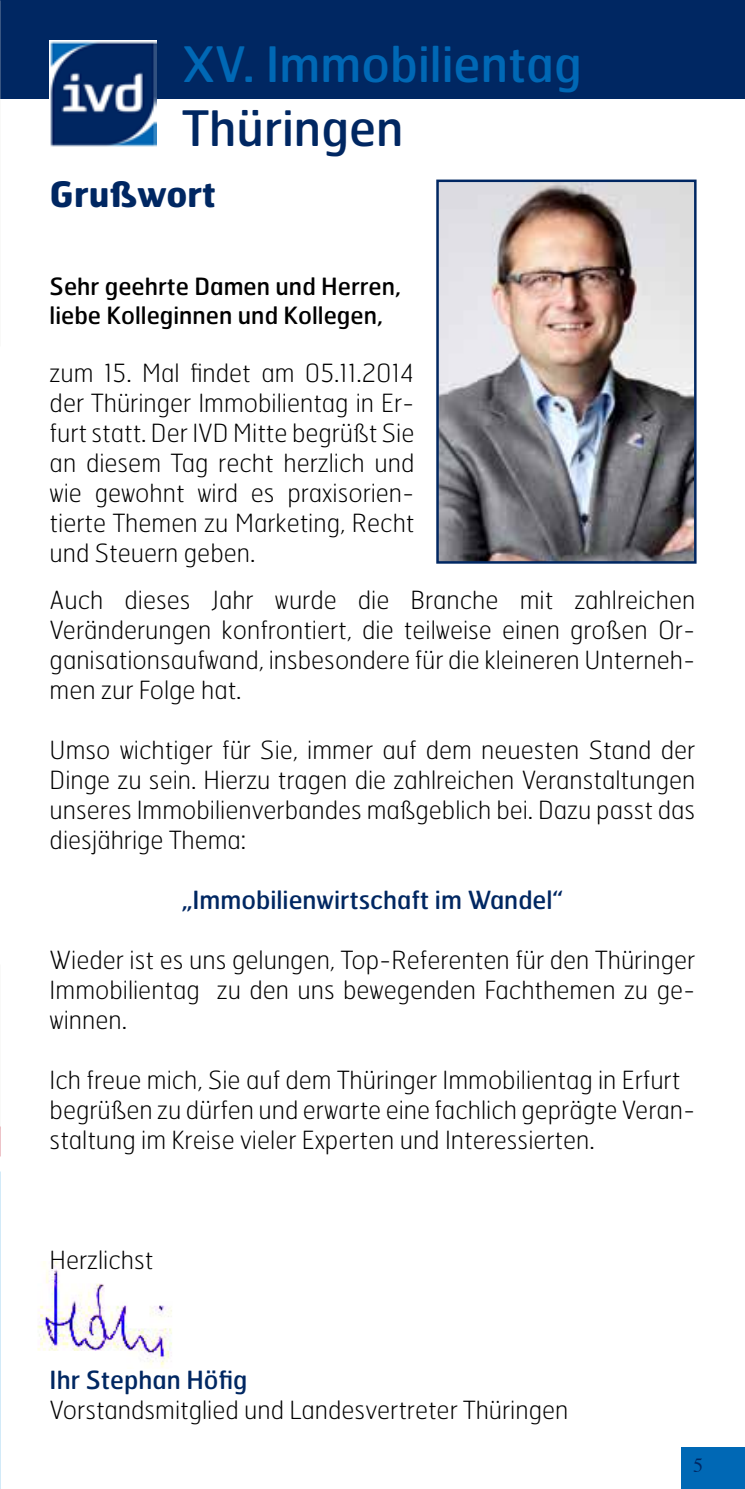
<style>
.page{position:relative;width:745px;height:1489px;background:#fff}
.page>*{position:absolute;margin:0;border:0;box-sizing:border-box;transform-origin:0 0}
.t1{font:48.75px "Hermes";color:#0068b5}
.t2{font:48.75px "Hermes";color:#002762}
.t3{font:700 35px "Hermes";color:#002762}
.t4{font:100 25px/30px "Hermes";color:#000;text-align:justify}
.t5{font:25px "Hermes";color:#002762}
.t6{font:23.75px/28.5px "Hermes";color:#000}
.t7{font:20px "Times";color:#002762}
</style>
<div class="page">
<img style="left:37px;top:1261px;width:135px;height:107px">
<div style="left:680px;top:1446px;width:64px;height:42px;background:#0068b5"></div>
<div style="left:0;top:0;width:744px;height:99px;background:#002762"></div>
<img style="left:50px;top:40px;width:106px;height:107px">
<img style="left:439px;top:182px;width:254px;height:378px">
<div style="left:436px;top:179px;width:260px;height:384px;border:2px solid #002762"></div>
<h1 class="t1" style="left:182px;top:33px;width:401px">XV. Immobilientag</h1>
<h1 class="t2" style="left:182px;top:97px;width:223px">Thüringen</h1>
<h2 class="t3" style="left:50px;top:171px;width:168px">Grußwort</h2>
<p class="t6" style="left:50px;top:271px;width:352px">Sehr geehrte Damen und Herren, liebe Kolleginnen und Kollegen,</p>
<p class="t4" style="left:50px;top:357px;width:366px">zum 15. Mal findet am 05.11.2014 der Thüringer Immobilientag in Er&shy;furt statt. Der IVD Mitte begrüßt Sie an diesem Tag recht herzlich und wie gewohnt wird es praxisorien&shy;tierte Themen zu Marketing, Recht und Steuern geben.</p>
<p class="t4" style="left:50px;top:584px;width:646px">Auch dieses Jahr wurde die Branche mit zahlreichen Veränderungen konfrontiert, die teilweise einen großen Or&shy;ganisationsaufwand, insbesondere für die kleineren Unterneh&shy;men zur Folge hat.</p>
<p class="t4" style="left:50px;top:734px;width:646px">Umso wichtiger für Sie, immer auf dem neuesten Stand der Dinge zu sein. Hierzu tragen die zahlreichen Veranstaltungen unseres Immobilienverbandes maßgeblich bei. Dazu passt das diesjährige Thema:</p>
<p class="t5" style="left:181px;top:884px;width:383px">„Immobilienwirtschaft im Wandel“</p>
<p class="t4" style="left:50px;top:944px;width:646px">Wieder ist es uns gelungen, Top-Referenten für den Thüringer Immobilientag zu den uns bewegenden Fachthemen zu ge&shy;winnen.</p>
<p class="t4" style="left:50px;top:1064px;width:646px;text-align:left">Ich freue mich, Sie auf dem Thüringer Immobilientag in Erfurt begrüßen zu dürfen und erwarte eine fachlich geprägte Veran&shy;staltung im Kreise vieler Experten und Interessierten.</p>
<p class="t4" style="left:50px;top:1244px;width:105px">Herzlichst</p>
<p class="t5" style="left:50px;top:1364px;width:199px">Ihr Stephan Höfig</p>
<p class="t4" style="left:50px;top:1394px;width:520px">Vorstandsmitglied und Landesvertreter Thüringen</p>
<p class="t7" style="left:692px;top:1445px;width:11px">5</p>
</div>
